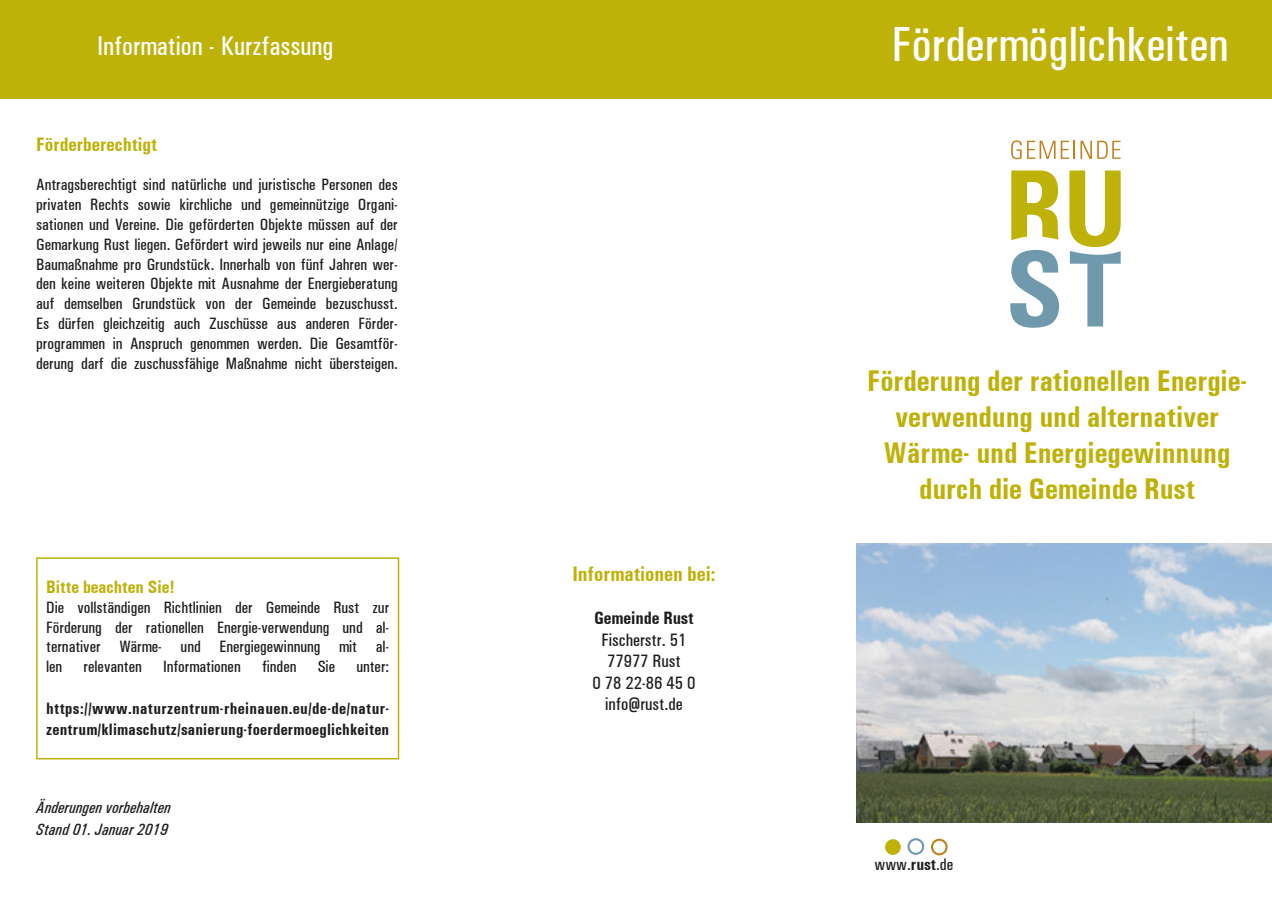
<style>
.page{position:relative;width:1272px;height:902px;background:#fff}
.page>*{position:absolute;margin:0;border:0;box-sizing:border-box;transform-origin:0 0}
.t1{font:500 condensed 49.5px "Univers";color:#fff}
.t2{font:700 condensed 30px/36px "Univers";color:#beb108;text-align:center}
.t3{font:500 condensed 27px "Univers";color:#fff}
.t4{font:700 condensed 21px "Univers";color:#beb108}
.t5{font:700 condensed 19.5px "Univers";color:#beb108}
.t6{font:500 condensed 18px "Univers";color:#1d1d1b}
.t7{font:700 condensed 18px "Univers";color:#beb108}
.t8{font:700 condensed 18px "Univers";color:#1d1d1b}
.t9{font:500 condensed 16.8px "Univers";color:#1d1d1b}
.t10{font:500 condensed 16.5px/19.8px "Univers";color:#1d1d1b;text-align:justify}
.t11{font:700 condensed 16.5px/21.6px "Univers";letter-spacing:.015em;color:#1d1d1b}
.t12{font:italic 500 condensed 16.5px "Univers";color:#1d1d1b}
.s1{font-weight:700}
</style>
<div class="page">
<div style="left:885px;top:839px;width:15px;height:15px;background:#beb108;border-radius:50%"></div>
<div style="left:885px;top:839px;width:15px;height:15px;border:1px solid #beb108;border-radius:50%"></div>
<div style="left:907px;top:838px;width:17px;height:16px;border:2px solid #7199ad;border-radius:50%"></div>
<svg style="left:932px;top:839px;width:14px;height:15px"></svg>
<div style="left:930px;top:838px;width:17px;height:17px;border:2px solid #be801d;border-radius:50%"></div>
<div style="left:0;top:0;width:1271px;height:99px;background:#beb108"></div>
<svg style="left:1011px;top:140px;width:10px;height:19px"></svg>
<svg style="left:1027px;top:141px;width:64px;height:18px"></svg>
<svg style="left:1097px;top:141px;width:23px;height:18px"></svg>
<svg style="left:1010px;top:250px;width:49px;height:78px"></svg>
<svg style="left:1011px;top:170px;width:47px;height:70px"></svg>
<svg style="left:1069px;top:170px;width:51px;height:156px"></svg>
<div style="left:36px;top:557px;width:363px;height:202px;border:2px solid #beb108"></div>
<img style="left:856px;top:544px;width:415px;height:278px">
<p class="t3" style="left:97px;top:31px;width:238px">Information - Kurzfassung</p>
<p class="t5" style="left:36px;top:132px;width:123px">Förderberechtigt</p>
<p class="t10" style="left:36px;top:175px;width:363px">Antragsberechtigt sind natürliche und juristische Personen des privaten Rechts sowie kirchliche und gemeinnützige Organi&shy;sationen und Vereine. Die geförderten Objekte müssen auf der Gemarkung Rust liegen. Gefördert wird jeweils nur eine Anlage/ Baumaßnahme pro Grundstück. Innerhalb von fünf Jahren wer&shy;den keine weiteren Objekte mit Ausnahme der Energieberatung auf demselben Grundstück von der Gemeinde bezuschusst.<br>Es dürfen gleichzeitig auch Zuschüsse aus anderen Förder&shy;programmen in Anspruch genommen werden. Die Gesamtför&shy;derung darf die zuschussfähige Maßnahme nicht übersteigen.</p>
<p class="t7" style="left:46px;top:576px;width:130px">Bitte beachten Sie!</p>
<p class="t10" style="left:46px;top:597px;width:344px">Die vollständigen Richtlinien der Gemeinde Rust zur Förderung der rationellen Energie-verwendung und al&shy;ternativer Wärme- und Energiegewinnung mit al&shy;len</p>
<p class="t10" style="left:84px;top:656px;width:60px">relevanten</p>
<p class="t10" style="left:163px;top:656px;width:79px">Informationen</p>
<p class="t10" style="left:262px;top:656px;width:36px">finden</p>
<p class="t10" style="left:318px;top:656px;width:19px">Sie</p>
<p class="t10" style="left:356px;top:656px;width:34px">unter:</p>
<p class="t11" style="left:46px;top:697px;width:344px">https://www.naturzentrum-rheinauen.eu/de-de/natur&shy;zentrum/klimaschutz/sanierung-foerdermoeglichkeiten</p>
<p class="t12" style="left:36px;top:798px;width:136px">Änderungen vorbehalten</p>
<p class="t12" style="left:36px;top:820px;width:133px">Stand 01. Januar 2019</p>
<p class="t4" style="left:572px;top:561px;width:144px">Informationen bei:</p>
<p class="t8" style="left:594px;top:607px;width:101px">Gemeinde Rust</p>
<p class="t6" style="left:601px;top:629px;width:86px">Fischerstr. 51</p>
<p class="t6" style="left:607px;top:650px;width:75px">77977 Rust</p>
<p class="t6" style="left:592px;top:672px;width:104px">0 78 22-86 45 0</p>
<p class="t6" style="left:605px;top:693px;width:79px">info@rust.de</p>
<p class="t1" style="left:891px;top:15px;width:338px">Fördermöglichkeiten</p>
<p class="t2" style="left:867px;top:362px;width:381px">Förderung der rationellen Energie&shy;verwendung und alternativer</p>
<p class="t2" style="left:883px;top:434px;width:348px">Wärme- und Energiegewinnung durch die Gemeinde Rust</p>
<p class="t9" style="left:874px;top:854px;width:80px">www.<span class="s1">rust</span>.de</p>
</div>
